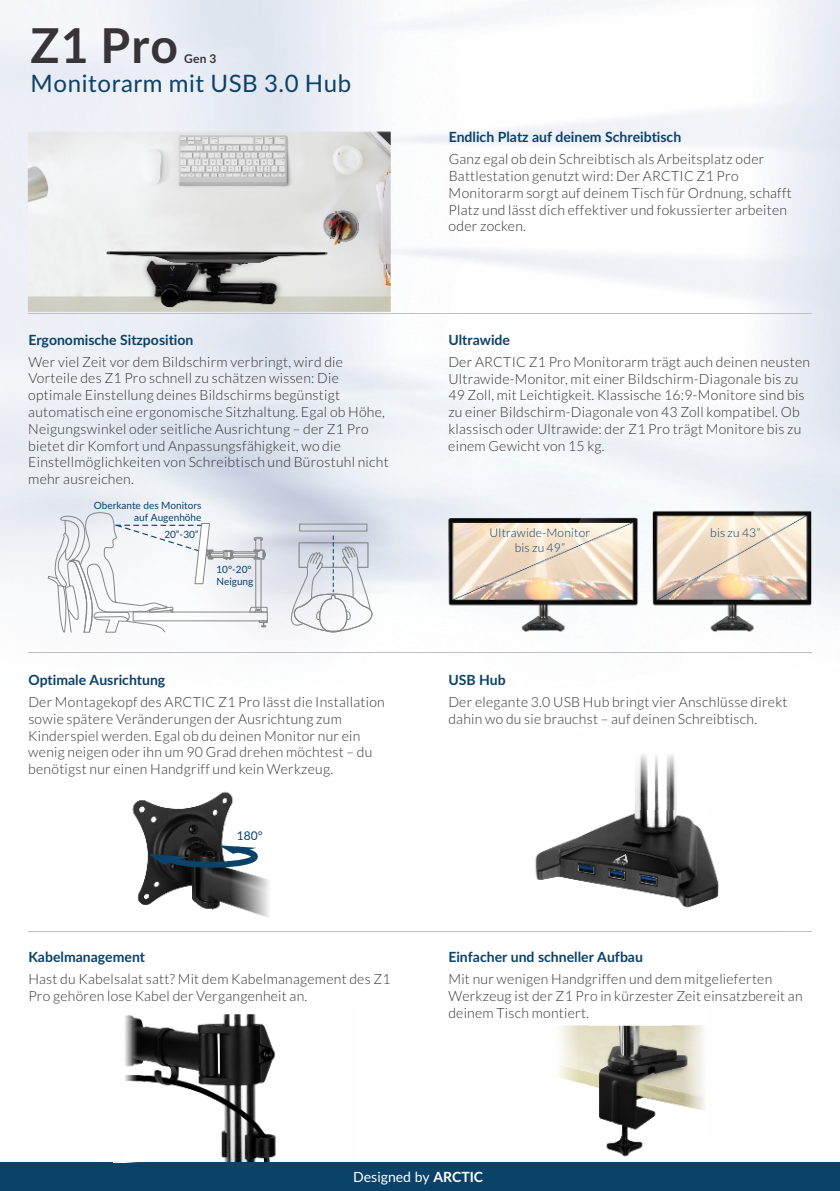
<style>
.page{position:relative;width:840px;height:1191px;background:#fff}
.page>*{position:absolute;margin:0;border:0;box-sizing:border-box;transform-origin:0 0}
.t1{font:700 48px "Lato";color:#383336}
.t2{font:24px "Lato";letter-spacing:.025em;color:#0a4269}
.t3{font:300 14px/16.8px "Lato";letter-spacing:.02em;color:#383336}
.t4{font:700 14px "Lato";color:#0a4269}
.t5{font:14px "Lato";color:#fff}
.t6{font:300 12px/14.4px "Lato";letter-spacing:.02em;color:#0a4269;text-align:center}
.t7{font:12px "Lato";color:#0a4269}
.t8{font:700 12px "Lato";color:#383336}
.t9{font:10px/12px "Lato";color:#0a4269;text-align:right}
.s1{font-weight:700}
</style>
<div class="page">
<img style="left:0;top:0;width:839px;height:1162px">
<div style="left:0;top:1162px;width:839px;height:29px;background:#0a4269"></div>
<img style="left:327px;top:1003px;width:30px;height:156px">
<hr style="left:28px;top:313px;width:783px;height:1px;background:#bdbfc2">
<hr style="left:28px;top:652px;width:783px;height:1px;background:#bdbfc2">
<img style="left:114px;top:1013px;width:30px;height:149px">
<img style="left:212px;top:806px;width:83px;height:116px">
<svg style="left:148px;top:842px;width:112px;height:27px"></svg>
<img style="left:583px;top:729px;width:125px;height:80px">
<img style="left:571px;top:730px;width:149px;height:26px">
<img style="left:672px;top:1008px;width:48px;height:134px">
<img style="left:547px;top:1008px;width:41px;height:134px">
<div style="left:370px;top:999px;width:177px;height:157px;background:#fff"></div>
<hr style="left:28px;top:931px;width:783px;height:1px;background:#bdbfc2">
<div style="left:299px;top:523px;width:68px;height:8px;border:1px solid #858787"></div>
<svg style="left:290px;top:535px;width:83px;height:98px"></svg>
<svg style="left:47px;top:512px;width:221px;height:121px"></svg>
<h1 class="t1" style="left:31px;top:25px;width:149px">Z1 Pro</h1>
<p class="t8" style="left:184px;top:54px;width:34px">Gen 3</p>
<h2 class="t2" style="left:31px;top:73px;width:322px">Monitorarm mit USB 3.0 Hub</h2>
<p class="t4" style="left:448px;top:131px;width:234px">Endlich Platz auf deinem Schreibtisch</p>
<p class="t3" style="left:448px;top:151px;width:344px">Ganz egal ob dein Schreibtisch als Arbeitsplatz oder Battlestation genutzt wird: Der ARCTIC Z1 Pro Monitorarm sorgt auf deinem Tisch für Ordnung, schafft Platz und lässt dich effektiver und fokussierter arbeiten oder zocken.</p>
<p class="t4" style="left:28px;top:333px;width:166px">Ergonomische Sitzposition</p>
<p class="t4" style="left:448px;top:333px;width:63px">Ultrawide</p>
<p class="t3" style="left:448px;top:354px;width:363px">Der ARCTIC Z1 Pro Monitorarm trägt auch deinen neusten Ultrawide-Monitor, mit einer Bildschirm-Diagonale bis zu 49 Zoll, mit Leichtigkeit. Klassische 16:9-Monitore sind bis zu einer Bildschirm-Diagonale von 43 Zoll kompatibel. Ob klassisch oder Ultrawide: der Z1 Pro trägt Monitore bis zu einem Gewicht von 15 kg.</p>
<p class="t3" style="left:28px;top:354px;width:362px">Wer viel Zeit vor dem Bildschirm verbringt, wird die Vorteile des Z1 Pro schnell zu schätzen wissen: Die optimale Einstellung deines Bildschirms begünstigt automatisch eine ergonomische Sitzhaltung. Egal ob Höhe, Neigungswinkel oder seitliche Ausrichtung – der Z1 Pro bietet dir Komfort und Anpassungsfähigkeit, wo die Einstellmöglichkeiten von Schreibtisch und Bürostuhl nicht mehr ausreichen.</p>
<p class="t9" style="left:94px;top:499px;width:109px">Oberkante des Monitors auf Augenhöhe</p>
<p class="t9" style="left:164px;top:529px;width:36px">20”-30”</p>
<p class="t6" style="left:489px;top:526px;width:102px">Ultrawide-Monitor bis zu 49”</p>
<p class="t6" style="left:709px;top:526px;width:52px">bis zu 43”</p>
<p class="t4" style="left:28px;top:673px;width:138px">Optimale Ausrichtung</p>
<p class="t9" style="left:216px;top:564px;width:38px;text-align:left">10 -20°<br>Neigung</p>
<p class="t9" style="left:228px;top:564px;width:6px">°</p>
<p class="t3" style="left:28px;top:694px;width:358px">Der Montagekopf des ARCTIC Z1 Pro lässt die Installation sowie spätere Veränderungen der Ausrichtung zum Kinderspiel werden. Egal ob du deinen Monitor nur ein wenig neigen oder ihn um 90 Grad drehen möchtest – du benötigst nur einen Handgriff und kein Werkzeug.</p>
<p class="t4" style="left:28px;top:951px;width:118px">Kabelmanagement</p>
<p class="t7" style="left:237px;top:830px;width:27px">180°</p>
<p class="t3" style="left:28px;top:971px;width:363px">Hast du Kabelsalat satt? Mit dem Kabelmanagement des Z1<br>Pro gehören lose Kabel der Vergangenheit an.</p>
<p class="t4" style="left:448px;top:673px;width:59px">USB Hub</p>
<p class="t3" style="left:448px;top:694px;width:340px">Der elegante 3.0 USB Hub bringt vier Anschlüsse direkt dahin wo du sie brauchst – auf deinen Schreibtisch.</p>
<p class="t4" style="left:448px;top:951px;width:196px">Einfacher und schneller Aufbau</p>
<p class="t3" style="left:448px;top:971px;width:355px">Mit nur wenigen Handgriffen und dem mitgelieferten<br>Werkzeug ist der Z1 Pro in kürzester Zeit einsatzbereit an deinem Tisch montiert.</p>
<p class="t5" style="left:353px;top:1170px;width:131px">Designed by <span class="s1">ARCTIC</span></p>
</div>
